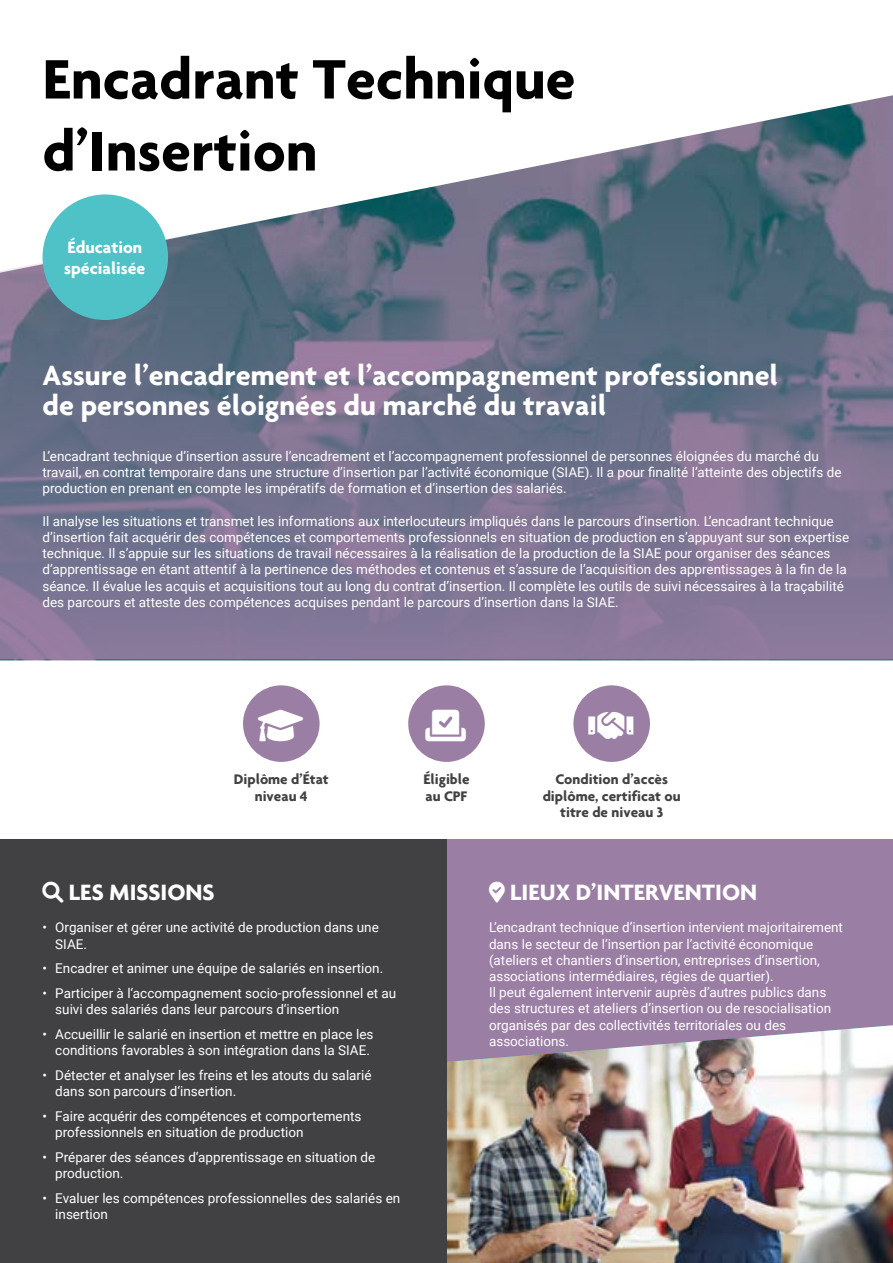
<style>
.page{position:relative;width:893px;height:1263px;background:#fff}
.page>*{position:absolute;margin:0;border:0;box-sizing:border-box;transform-origin:0 0}
.t1{font:700 60px/72px "Agenda";color:#000}
.t2{font:700 30px/30px "Agenda";color:#fff}
.t3{font:700 24px "Agenda";color:#fff}
.t4{font:700 17.7px/21.3px "Agenda";color:#fff}
.t5{font:700 15px/16.5px "Agenda";color:#414042;text-align:center}
.t6{font:13.5px/16.2px "Roboto";color:#fff}
</style>
<div class="page">
<svg style="left:0;top:95px;width:893px;height:564px;background:#83859b"></svg>
<div style="left:43px;top:194px;width:125px;height:126px;background:#4fc2c8;border-radius:50%"></div>
<div style="left:446px;top:839px;width:447px;height:424px;background:#9b7ea4"></div>
<div style="left:243px;top:685px;width:77px;height:77px;background:#9b7ea4;border-radius:50%"></div>
<div style="left:408px;top:685px;width:77px;height:77px;background:#9b7ea4;border-radius:50%"></div>
<div style="left:573px;top:685px;width:77px;height:77px;background:#9b7ea4;border-radius:50%"></div>
<img style="left:446px;top:1025px;width:447px;height:238px">
<div style="left:0;top:839px;width:446px;height:424px;background:#414042"></div>
<h1 class="t1" style="left:43px;top:42px;width:534px">Encadrant Technique d’Insertion</h1>
<h3 class="t4" style="left:64px;top:236px;width:83px">Éducation spécialisée</h3>
<h2 class="t2" style="left:43px;top:359px;width:737px">Assure l’encadrement et l’accompagnement professionnel de personnes éloignées du marché du travail</h2>
<p class="t6" style="left:43px;top:447px;width:801px">L’encadrant technique d’insertion assure l’encadrement et l’accompagnement professionnel de personnes éloignées du marché du travail, en contrat temporaire dans une structure d’insertion par l’activité économique (SIAE). Il a pour finalité l’atteinte des objectifs de production en prenant en compte les impératifs de formation et d’insertion des salariés.</p>
<p class="t6" style="left:43px;top:512px;width:808px">Il analyse les situations et transmet les informations aux interlocuteurs impliqués dans le parcours d’insertion. L’encadrant technique d’insertion fait acquérir des compétences et comportements professionnels en situation de production en s’appuyant sur son expertise technique. Il s’appuie sur les situations de travail nécessaires à la réalisation de la production de la SIAE pour organiser des séances d’apprentissage en étant attentif à la pertinence des méthodes et contenus et s’assure de l’acquisition des apprentissages à la fin de la séance. Il évalue les acquis et acquisitions tout au long du contrat d’insertion. Il complète les outils de suivi nécessaires à la traçabilité des parcours et atteste des compétences acquises pendant le parcours d’insertion dans la SIAE.</p>
<p class="t5" style="left:234px;top:771px;width:96px">Diplôme d’État niveau 4</p>
<p class="t5" style="left:423px;top:771px;width:48px;text-align:left">Éligible au CPF</p>
<p class="t5" style="left:543px;top:771px;width:139px">Condition d’accès diplôme, certificat ou titre de niveau 3</p>
<h3 class="t3" style="left:69px;top:877px;width:147px">LES MISSIONS</h3>
<p class="t6" style="left:55px;top:919px;width:325px;text-indent:-13px">• Organiser et gérer une activité de production dans une<br>SIAE.</p>
<p class="t6" style="left:43px;top:960px;width:342px">• Encadrer et animer une équipe de salariés en insertion.</p>
<p class="t6" style="left:55px;top:984px;width:343px;text-indent:-13px">• Participer à l‘accompagnement socio-professionnel et au suivi des salariés dans leur parcours d‘insertion</p>
<p class="t6" style="left:43px;top:1025px;width:332px;text-align:right">• Accueillir le salarié en insertion et mettre en place les conditions favorables à son intégration dans la SIAE.</p>
<p class="t6" style="left:55px;top:1066px;width:318px;text-indent:-13px">• Détecter et analyser les freins et les atouts du salarié dans son parcours d‘insertion.</p>
<p class="t6" style="left:55px;top:1107px;width:308px;text-indent:-13px">• Faire acquérir des compétences et comportements professionnels en situation de production</p>
<p class="t6" style="left:55px;top:1148px;width:321px;text-indent:-13px">• Préparer des séances d‘apprentissage en situation de production.</p>
<p class="t6" style="left:55px;top:1189px;width:346px;text-indent:-13px">• Evaluer les compétences professionnelles des salariés en insertion</p>
<h3 class="t3" style="left:510px;top:877px;width:249px">LIEUX D’INTERVENTION</h3>
<p class="t6" style="left:489px;top:919px;width:356px">L’encadrant technique d’insertion intervient majoritairement dans le secteur de l’insertion par l’activité économique (ateliers et chantiers d’insertion, entreprises d’insertion, associations intermédiaires, régies de quartier).<br>Il peut également intervenir auprès d’autres publics dans des structures et ateliers d’insertion ou de resocialisation organisés par des collectivités territoriales ou des associations.</p>
</div>
